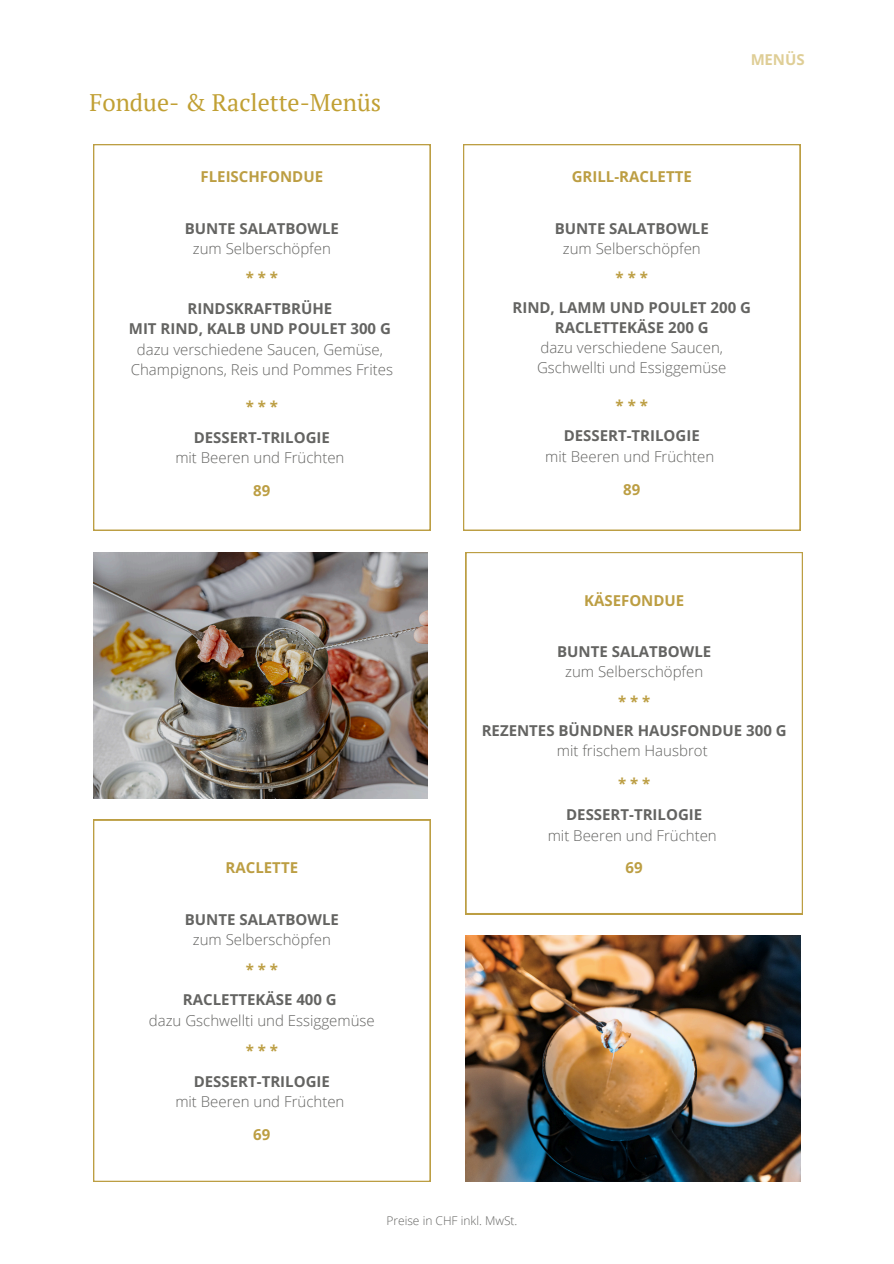
<style>
.page{position:relative;width:894px;height:1264px;background:#fff}
.page>*{position:absolute;margin:0;border:0;box-sizing:border-box;transform-origin:0 0}
.t1{font:24px "PT Serif";color:#c1a034}
.t2{font:300 15px/20.2px "Open Sans";color:#646462;text-align:center}
.t3{font:700 15px/20.2px "Open Sans";color:#646462;text-align:center}
.t4{font:700 15px "Open Sans";color:#bc9e43}
.t5{font:700 15px "Open Sans";color:#c1a034}
.t6{font:300 12px "Open Sans";color:#646462}
</style>
<div class="page">
<svg style="left:93px;top:144px;width:337px;height:386px"></svg>
<svg style="left:463px;top:144px;width:337px;height:386px"></svg>
<img style="left:93px;top:552px;width:334px;height:246px">
<svg style="left:465px;top:552px;width:337px;height:362px"></svg>
<svg style="left:93px;top:819px;width:337px;height:362px"></svg>
<img style="left:465px;top:935px;width:334px;height:246px">
<h2 class="t1" style="left:89px;top:86px;width:293px">Fondue- &amp; Raclette-Menüs</h2>
<h1 class="t4" style="left:200px;top:166px;width:124px">FLEISCHFONDUE</h1>
<p class="t3" style="left:185px;top:218px;width:156px">BUNTE SALATBOWLE</p>
<p class="t2" style="left:193px;top:238px;width:139px">zum Selberschöpfen</p>
<h2 class="t4" style="left:246px;top:267px;width:34px">***</h2>
<p class="t3" style="left:129px;top:298px;width:263px">RINDSKRAFTBRÜHE<br>MIT RIND, KALB UND POULET 300 G</p>
<p class="t2" style="left:131px;top:339px;width:264px">dazu verschiedene Saucen, Gemüse,<br>Champignons, Reis und Pommes Frites</p>
<h2 class="t4" style="left:246px;top:396px;width:34px">***</h2>
<p class="t3" style="left:194px;top:427px;width:137px">DESSERT-TRILOGIE</p>
<p class="t2" style="left:175px;top:447px;width:170px">mit Beeren und Früchten</p>
<p class="t4" style="left:253px;top:480px;width:19px">89</p>
<p class="t4" style="left:225px;top:857px;width:74px">RACLETTE</p>
<p class="t3" style="left:185px;top:909px;width:156px">BUNTE SALATBOWLE</p>
<p class="t2" style="left:193px;top:929px;width:139px">zum Selberschöpfen</p>
<p class="t4" style="left:246px;top:958px;width:34px">***</p>
<p class="t3" style="left:183px;top:989px;width:155px">RACLETTEKÄSE 400 G</p>
<p class="t2" style="left:149px;top:1009px;width:227px">dazu Gschwellti und Essiggemüse</p>
<p class="t4" style="left:246px;top:1040px;width:34px">***</p>
<p class="t3" style="left:194px;top:1071px;width:137px">DESSERT-TRILOGIE</p>
<p class="t2" style="left:175px;top:1091px;width:170px">mit Beeren und Früchten</p>
<h2 class="t4" style="left:253px;top:1124px;width:19px">69</h2>
<p class="t4" style="left:571px;top:166px;width:121px">GRILL-RACLETTE</p>
<p class="t3" style="left:554px;top:218px;width:156px">BUNTE SALATBOWLE</p>
<p class="t2" style="left:562px;top:238px;width:139px">zum Selberschöpfen</p>
<p class="t5" style="left:750px;top:49px;width:56px">MENÜS</p>
<p class="t4" style="left:615px;top:267px;width:34px">***</p>
<p class="t3" style="left:512px;top:297px;width:240px">RIND, LAMM UND POULET 200 G<br>RACLETTEKÄSE 200 G</p>
<p class="t2" style="left:537px;top:337px;width:191px;text-align:left">dazu verschiedene Saucen,<br>Gschwellti und Essiggemüse</p>
<p class="t4" style="left:615px;top:394px;width:34px">***</p>
<p class="t3" style="left:563px;top:425px;width:137px">DESSERT-TRILOGIE</p>
<p class="t2" style="left:545px;top:445px;width:170px">mit Beeren und Früchten</p>
<p class="t4" style="left:623px;top:478px;width:19px">89</p>
<p class="t4" style="left:584px;top:589px;width:102px">KÄSEFONDUE</p>
<p class="t3" style="left:557px;top:641px;width:156px">BUNTE SALATBOWLE</p>
<p class="t2" style="left:565px;top:661px;width:139px">zum Selberschöpfen</p>
<p class="t4" style="left:618px;top:690px;width:34px">***</p>
<p class="t3" style="left:481px;top:720px;width:306px">REZENTES BÜNDNER HAUSFONDUE 300 G</p>
<p class="t2" style="left:556px;top:740px;width:152px">mit frischem Hausbrot</p>
<p class="t4" style="left:618px;top:772px;width:34px">***</p>
<p class="t3" style="left:566px;top:804px;width:137px">DESSERT-TRILOGIE</p>
<p class="t2" style="left:547px;top:824px;width:170px">mit Beeren und Früchten</p>
<h2 class="t4" style="left:625px;top:856px;width:19px">69</h2>
<p class="t6" style="left:386px;top:1211px;width:132px">Preise in CHF inkl. MwSt.</p>
</div>
